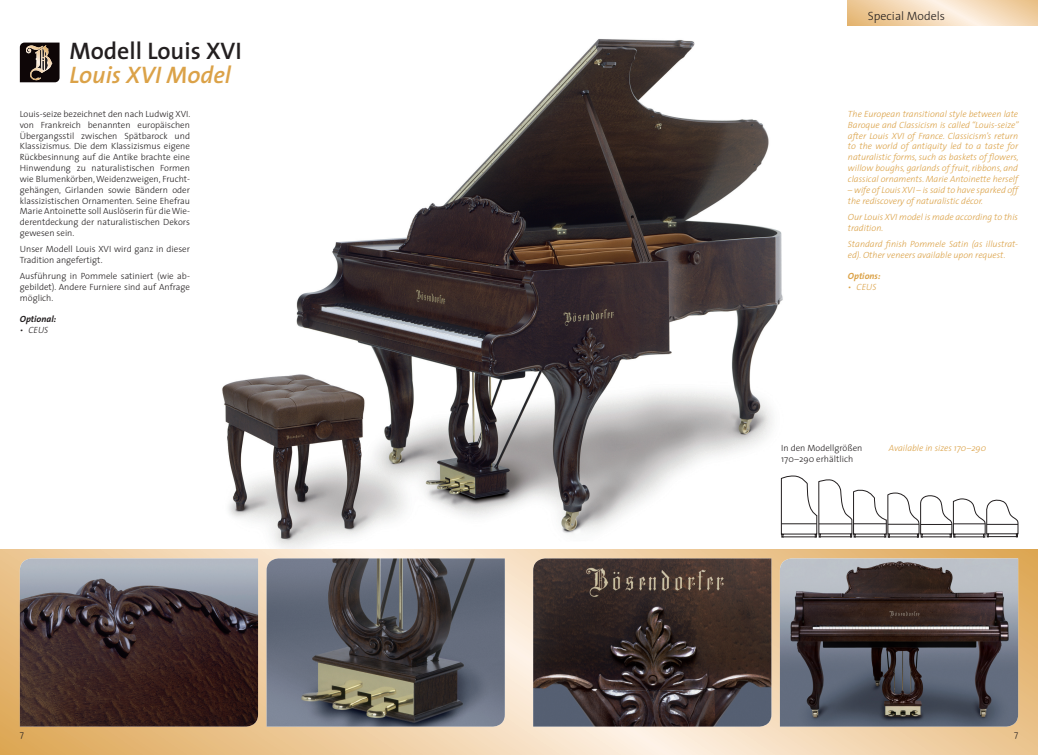
<style>
.page{position:relative;width:1038px;height:755px;background:#fff}
.page>*{position:absolute;margin:0;border:0;box-sizing:border-box;transform-origin:0 0}
.t1{font:600 24px "The Sans";color:#231f20}
.t2{font:italic 600 24px "The Sans";color:#dba248}
.t3{font:300 12px "The Sans";color:#231f20}
.t4{font:300 9px/10.8px "The Sans";color:#231f20;text-align:justify}
.t5{font:italic 300 9px/10.8px "The Sans";color:#dba248}
.t6{font:italic 700 9px "The Sans";color:#231f20}
.t7{font:italic 700 9px "The Sans";color:#dba248}
.t8{font:italic 300 9px "The Sans";color:#231f20}
</style>
<div class="page">
<img style="left:222px;top:39px;width:577px;height:510px">
<svg style="left:848px;top:0;width:189px;height:26px;background:#f3d8b4"></svg>
<svg style="left:0;top:549px;width:1037px;height:205px;background:#edcda3"></svg>
<img style="left:20px;top:558px;width:238px;height:168px">
<img style="left:533px;top:558px;width:238px;height:168px">
<img style="left:266px;top:558px;width:239px;height:168px">
<img style="left:780px;top:558px;width:238px;height:168px">
<svg style="left:20px;top:43px;width:40px;height:39px;background:#423731"></svg>
<svg style="left:780px;top:475px;width:238px;height:62px"></svg>
<h1 class="t1" style="left:69px;top:30px;width:174px">Modell Louis XVI</h1>
<h1 class="t2" style="left:69px;top:54px;width:163px">Louis XVI Model</h1>
<p class="t4" style="left:20px;top:108px;width:172px">Louis-seize bezeichnet den nach Ludwig XVI. von Frankreich benannten europäischen Übergangsstil zwischen Spätbarock und Klassizismus. Die dem Klassizismus eigene Rückbesinnung auf die Antike brachte eine Hinwendung zu naturalistischen Formen wie Blumenkörben, Weidenzweigen, Frucht&shy;gehängen, Girlanden sowie Bändern oder klassizistischen Ornamenten. Seine Ehefrau Marie Antoinette soll Auslöserin für die Wie&shy;derentdeckung der naturalistischen Dekors gewesen sein.</p>
<p class="t4" style="left:20px;top:243px;width:172px">Unser Modell Louis XVI wird ganz in dieser<br>Tradition angefertigt.</p>
<p class="t4" style="left:20px;top:270px;width:172px">Ausführung in Pommele satiniert (wie ab&shy;gebildet). Andere Furniere sind auf Anfrage möglich.</p>
<p class="t6" style="left:20px;top:312px;width:38px">Optional:</p>
<p class="t8" style="left:20px;top:322px;width:30px">• CEUS</p>
<h2 class="t3" style="left:867px;top:6px;width:79px">Special Models</h2>
<p class="t5" style="left:848px;top:108px;width:172px;text-align:justify">The European transitional style between late Baroque and Classicism is called “Louis-seize” after Louis XVI of France. Classicism’s return to the world of antiquity led to a taste for naturalistic forms, such as baskets of flowers, willow boughs, garlands of fruit, ribbons, and classical ornaments. Marie Antoinette herself</p>
<p class="t5" style="left:848px;top:184px;width:172px">– wife of Louis XVI – is said to have sparked off the rediscovery of naturalistic décor.</p>
<p class="t5" style="left:848px;top:211px;width:172px">Our Louis XVI model is made according to this tradition.</p>
<p class="t5" style="left:848px;top:238px;width:172px">Standard finish Pommele Satin (as illustrat&shy;ed). Other veneers available upon request.</p>
<p class="t7" style="left:848px;top:268px;width:34px">Options:</p>
<p class="t5" style="left:848px;top:281px;width:30px">• CEUS</p>
<p class="t4" style="left:781px;top:441px;width:83px">In den Modellgrößen</p>
<p class="t5" style="left:888px;top:441px;width:99px">Available in sizes 170–290</p>
<p class="t4" style="left:781px;top:452px;width:73px">170–290 erhältlich</p>
<p class="t4" style="left:20px;top:728px;width:6px">7</p>
<p class="t4" style="left:1014px;top:728px;width:6px">7</p>
</div>
